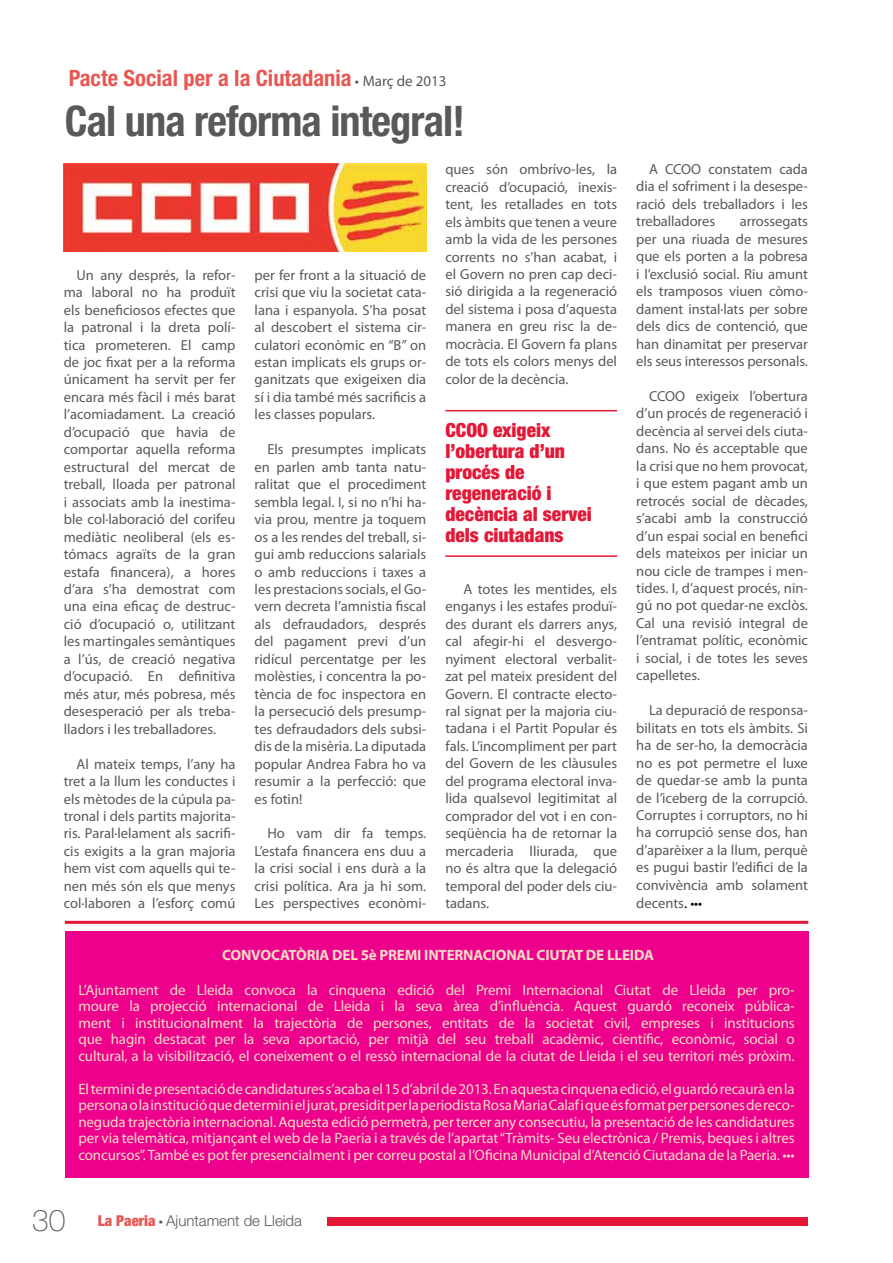
<style>
.page{position:relative;width:893px;height:1263px;background:#fff}
.page>*{position:absolute;margin:0;border:0;box-sizing:border-box;transform-origin:0 0}
.t1{font:700 condensed 42.3px "Helvetica Neue LT Std";letter-spacing:-.02em;color:#58595b}
.t2{font:700 condensed 22.5px "Helvetica Neue LT Std";color:#e85752}
.t3{font:900 condensed 19.5px/21px "Helvetica Neue LT Std";color:#e31837}
.t4{font:15px/16.5px "Myriad Pro";letter-spacing:-.01em;color:#fadbc4;text-align:justify}
.t5{font:700 15px "Myriad Pro";letter-spacing:-.01em;color:#fadbc4}
.t6{font:300 15px "Helvetica Neue LT Std";color:#58595b}
.t7{font:14.55px/17.4px "Myriad Pro";color:#58595b;text-align:justify}
.s1{font-family:"Myriad Pro";font-weight:400;font-stretch:normal;font-size:15px;color:#58595b}
.s2{font-size:15px;color:#000}
.s3{font-size:14.25px;color:#000}
.s4{font-weight:100;font-size:30px}
.s5{font-weight:900;font-stretch:condensed;color:#e85752}
.s6{font-family:"Myriad Pro";font-weight:400}
</style>
<div class="page">
<div style="left:327px;top:1217px;width:481px;height:9px;background:#e31837"></div>
<hr style="left:65px;top:921px;width:743px;height:3px;background:#e31837">
<div style="left:65px;top:931px;width:743px;height:247px;background:#ec008c"></div>
<hr style="left:445px;top:410px;width:172px;height:1px;background:#e31837">
<hr style="left:445px;top:555px;width:172px;height:2px;background:#e31837">
<img style="left:64px;top:163px;width:362px;height:89px">
<h2 class="t2" style="left:69px;top:65px;width:379px">Pacte Social per a la Ciutadania <span class="s1">• Març de 2013</span></h2>
<h1 class="t1" style="left:65px;top:96px;width:402px">Cal una reforma integral!</h1>
<p class="t7" style="left:64px;top:266px;width:173px;text-indent:13px">Un any després, la refor&shy;ma laboral no ha produït els beneficiosos efectes que la patronal i la dreta polí&shy;tica prometeren. El camp de joc fixat per a la reforma únicament ha servit per fer encara més fàcil i més barat l’acomiadament. La creació d’ocupació que havia de comportar aquella reforma estructural del mercat de treball, lloada per patronal i associats amb la inestima&shy;ble col·laboració del corifeu mediàtic neoliberal (els es&shy;tómacs agraïts de la gran estafa financera), a hores d’ara s’ha demostrat com una eina eficaç de destruc&shy;ció d’ocupació o, utilitzant les martingales semàntiques a l’ús, de creació negativa d’ocupació. En definitiva més atur, més pobresa, més desesperació per als treba&shy;lladors i les treballadores.</p>
<p class="t7" style="left:64px;top:755px;width:173px;text-indent:13px">Al mateix temps, l’any ha tret a la llum les conductes i els mètodes de la cúpula pa&shy;tronal i dels partits majorita&shy;ris. Paral·lelament als sacrifi&shy;cis exigits a la gran majoria hem vist com aquells qui te&shy;nen més són els que menys col·laboren a l’esforç comú</p>
<p class="t7" style="left:255px;top:266px;width:173px">per fer front a la situació de crisi que viu la societat cata&shy;lana i espanyola. S’ha posat al descobert el sistema cir&shy;culatori econòmic en “B” on estan implicats els grups or&shy;ganitzats que exigeixen dia sí i dia també més sacrificis a les classes populars.</p>
<p class="t7" style="left:255px;top:440px;width:173px;text-indent:13px">Els presumptes implicats en parlen amb tanta natu&shy;ralitat que el procediment sembla legal. I, si no n’hi ha&shy;via prou, mentre ja toquem os a les rendes del treball, si&shy;gui amb reduccions salarials o amb reduccions i taxes a les prestacions socials, el Go&shy;vern decreta l’amnistia fiscal als defraudadors, després del pagament previ d’un ridícul percentatge per les molèsties, i concentra la po&shy;tència de foc inspectora en la persecució dels presump&shy;tes defraudadors dels subsi&shy;dis de la misèria. La diputada popular Andrea Fabra ho va resumir a la perfecció: que es fotin!</p>
<p class="t7" style="left:255px;top:825px;width:173px;text-indent:13px">Ho vam dir fa temps.<br>L’estafa financera ens duu a la crisi social i ens durà a la crisi política. Ara ja hi som.<br>Les perspectives econòmi-</p>
<p class="t7" style="left:445px;top:160px;width:173px">ques són ombrívo-les, la creació d’ocupació, inexis&shy;tent, les retallades en tots els àmbits que tenen a veure amb la vida de les persones corrents no s’han acabat, i el Govern no pren cap deci&shy;sió dirigida a la regeneració del sistema i posa d’aquesta manera en greu risc la de&shy;mocràcia. El Govern fa plans de tots els colors menys del color de la decència.</p>
<h3 class="t3" style="left:445px;top:420px;width:148px">CCOO exigeix l’obertura d’un procés de regeneració i decència al servei dels ciutadans</h3>
<p class="t7" style="left:445px;top:580px;width:173px;text-indent:18px">A totes les mentides, els enganys i les estafes produï&shy;des durant els darrers anys, cal afegir-hi el desvergo&shy;nyiment electoral verbalit&shy;zat pel mateix president del Govern. El contracte electo&shy;ral signat per la majoria ciu&shy;tadana i el Partit Popular és fals. L’incompliment per part del Govern de les clàusules del programa electoral inva&shy;lida qualsevol legitimitat al comprador del vot i en con&shy;seqüència ha de retornar la mercaderia lliurada, que no és altra que la delegació temporal del poder dels ciu&shy;tadans.</p>
<p class="t7" style="left:636px;top:160px;width:173px;text-indent:13px">A CCOO constatem cada dia el sofriment i la desespe&shy;ració dels treballadors i les treballadores</p>
<p class="t7" style="left:636px;top:212px;width:173px;text-indent:103px">arrossegats per una riuada de mesures que els porten a la pobresa i l’exclusió social. Riu amunt els tramposos viuen còmo&shy;dament instal·lats per sobre dels dics de contenció, que han dinamitat per preservar els seus interessos personals.</p>
<p class="t7" style="left:636px;top:387px;width:173px;text-indent:13px">CCOO exigeix l’obertura d’un procés de regeneració i decència al servei dels ciuta&shy;dans. No és acceptable que la crisi que no hem provocat, i que estem pagant amb un retrocés social de dècades, s’acabi amb la construcció d’un espai social en benefici dels mateixos per iniciar un nou cicle de trampes i men&shy;tides. I, d’aquest procés, nin&shy;gú no pot quedar-ne exclòs.<br>Cal una revisió integral de l’entramat polític, econòmic i social, i de totes les seves capelletes.</p>
<p class="t7" style="left:636px;top:701px;width:173px;text-indent:13px">La depuració de responsa&shy;bilitats en tots els àmbits. Si ha de ser-ho, la democràcia no es pot permetre el luxe de quedar-se amb la punta de l’iceberg de la corrupció.<br>Corruptes i corruptors, no hi ha corrupció sense dos, han d’aparèixer a la llum, perquè es pugui bastir l’edifici de la convivència amb solament decents<span class="s2">.</span> <span class="s3">•••</span></p>
<p class="t5" style="left:222px;top:945px;width:433px">CONVOCATÒRIA DEL 5è PREMI INTERNACIONAL CIUTAT DE LLEIDA</p>
<p class="t4" style="left:78px;top:981px;width:718px">L’Ajuntament de Lleida convoca la cinquena edició del Premi Internacional Ciutat de Lleida per pro&shy;moure la projecció internacional de Lleida i la seva àrea d’influència. Aquest guardó reconeix pública&shy;ment i institucionalment la trajectòria de persones, entitats de la societat civil, empreses i institucions que hagin destacat per la seva aportació, per mitjà del seu treball acadèmic, científic, econòmic, social o cultural, a la visibilització, el coneixement o el ressò internacional de la ciutat de Lleida i el seu territori més pròxim.</p>
<p class="t4" style="left:78px;top:1080px;width:718px">El termini de presentació de candidatures s’acaba el 15 d’abril de 2013. En aquesta cinquena edició, el guardó recaurà en la persona o la institució que determini el jurat, presidit per la periodista Rosa Maria Calaf i que és format per persones de reco&shy;neguda trajectòria internacional. Aquesta edició permetrà, per tercer any consecutiu, la presentació de les candidatures per via telemàtica, mitjançant el web de la Paeria i a través de l’apartat “Tràmits- Seu electrònica / Premis, beques i altres concursos”. També es pot fer presencialment i per correu postal a l’Oficina Municipal d’Atenció Ciutadana de la Paeria. •••</p>
<p class="t6" style="left:32px;top:1211px;width:271px"><span class="s4">30</span> <span class="s5">La Paeria</span> <span class="s6">•</span> Ajuntament de Lleida</p>
</div>
